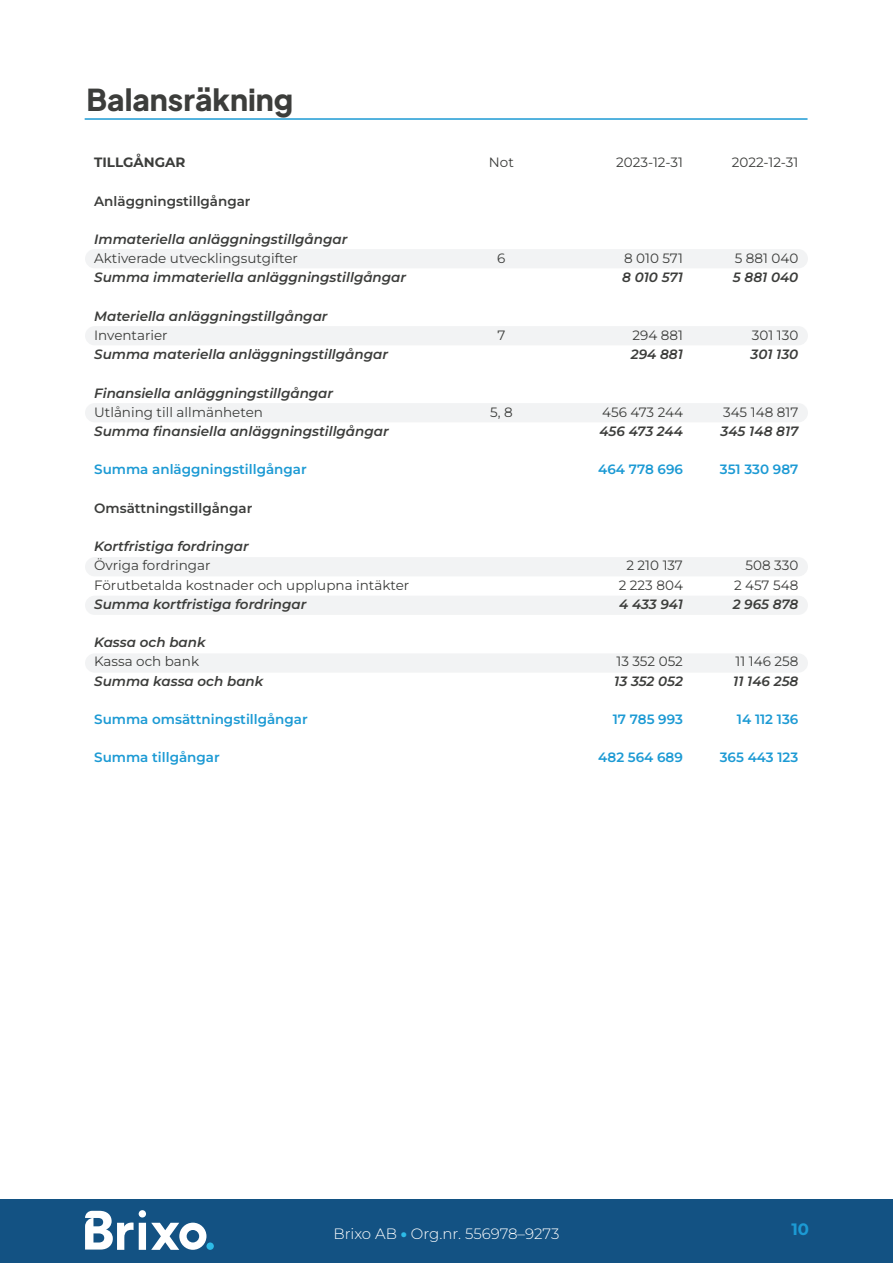
<style>
.page{position:relative;width:893px;height:1263px;background:#fff}
.page>*{position:absolute;margin:0;border:0;box-sizing:border-box;transform-origin:0 0}
.t1{font:800 30px "Plus Jakarta Sans";color:#3c3d3b}
.t2{font:700 16.5px "Montserrat";color:#1c9ad4}
.t3{font:300 15px "Montserrat";color:#fff}
.t4{font:italic 600 13.5px "Montserrat";color:#3c3d3b}
.t5{font:13.5px/19.2px "Montserrat";color:#3c3d3b}
.t6{font:600 13.5px "Montserrat";color:#1c9ad4}
.t7{font:600 13.5px "Montserrat";color:#3c3d3b}
.t8{font:700 13.5px "Montserrat";color:#3c3d3b}
.s1{font-weight:900;color:#2dbbe7}
</style>
<div class="page">
<div style="left:85px;top:249px;width:723px;height:19px;background:#f2f3f4;border-radius:10px"></div>
<div style="left:85px;top:326px;width:723px;height:19px;background:#f2f3f4;border-radius:10px"></div>
<div style="left:85px;top:403px;width:723px;height:19px;background:#f2f3f4;border-radius:10px"></div>
<div style="left:85px;top:557px;width:723px;height:19px;background:#f2f3f4;border-radius:10px"></div>
<div style="left:85px;top:596px;width:723px;height:19px;background:#f2f3f4;border-radius:10px"></div>
<div style="left:85px;top:653px;width:723px;height:20px;background:#f2f3f4;border-radius:10px"></div>
<div style="left:0;top:1199px;width:893px;height:64px;background:#135283"></div>
<div style="left:206px;top:1242px;width:8px;height:8px;background:#2dbbe7;border-radius:50%"></div>
<svg style="left:85px;top:1210px;width:121px;height:40px"></svg>
<hr style="left:85px;top:118px;width:722px;height:2px;background:#1c9ad4">
<h1 class="t1" style="left:87px;top:75px;width:208px">Balansräkning</h1>
<p class="t8" style="left:94px;top:153px;width:93px">TILLGÅNGAR</p>
<p class="t7" style="left:94px;top:191px;width:158px">Anläggningstillgångar</p>
<p class="t4" style="left:94px;top:230px;width:255px">Immateriella anläggningstillgångar</p>
<p class="t5" style="left:94px;top:248px;width:205px">Aktiverade utvecklingsutgifter</p>
<p class="t4" style="left:94px;top:268px;width:313px">Summa immateriella anläggningstillgångar</p>
<p class="t4" style="left:94px;top:306px;width:235px">Materiella anläggningstillgångar</p>
<p class="t5" style="left:94px;top:325px;width:75px">Inventarier</p>
<p class="t4" style="left:94px;top:345px;width:295px">Summa materiella anläggningstillgångar</p>
<p class="t4" style="left:94px;top:383px;width:241px">Finansiella anläggningstillgångar</p>
<p class="t5" style="left:94px;top:402px;width:170px">Utlåning till allmänheten</p>
<p class="t4" style="left:94px;top:422px;width:296px">Summa finansiella anläggningstillgångar</p>
<p class="t6" style="left:94px;top:460px;width:214px">Summa anläggningstillgångar</p>
<p class="t7" style="left:94px;top:498px;width:160px">Omsättningstillgångar</p>
<p class="t4" style="left:94px;top:537px;width:156px">Kortfristiga fordringar</p>
<p class="t5" style="left:94px;top:556px;width:317px">Övriga fordringar<br>Förutbetalda kostnader och upplupna intäkter</p>
<p class="t4" style="left:94px;top:594px;width:214px">Summa kortfristiga fordringar</p>
<p class="t4" style="left:94px;top:633px;width:113px">Kassa och bank</p>
<p class="t5" style="left:94px;top:652px;width:106px">Kassa och bank</p>
<p class="t4" style="left:94px;top:671px;width:171px">Summa kassa och bank</p>
<p class="t6" style="left:94px;top:710px;width:215px">Summa omsättningstillgångar</p>
<p class="t6" style="left:94px;top:748px;width:127px">Summa tillgångar</p>
<p class="t5" style="left:489px;top:152px;width:26px">Not</p>
<p class="t5" style="left:497px;top:248px;width:10px">6</p>
<p class="t5" style="left:497px;top:325px;width:9px">7</p>
<p class="t5" style="left:490px;top:402px;width:24px">5, 8</p>
<p class="t5" style="left:616px;top:152px;width:68px">2023-12-31</p>
<p class="t5" style="left:732px;top:152px;width:68px">2022-12-31</p>
<p class="t5" style="left:624px;top:248px;width:60px">8 010 571</p>
<p class="t4" style="left:622px;top:268px;width:62px">8 010 571</p>
<p class="t5" style="left:735px;top:248px;width:65px">5 881 040</p>
<p class="t4" style="left:733px;top:268px;width:67px">5 881 040</p>
<p class="t5" style="left:632px;top:325px;width:52px">294 881</p>
<p class="t4" style="left:631px;top:345px;width:53px">294 881</p>
<p class="t5" style="left:752px;top:325px;width:48px">301 130</p>
<p class="t4" style="left:750px;top:345px;width:49px">301 130</p>
<p class="t5" style="left:602px;top:402px;width:82px">456 473 244</p>
<p class="t4" style="left:599px;top:422px;width:85px">456 473 244</p>
<p class="t6" style="left:598px;top:460px;width:86px">464 778 696</p>
<p class="t5" style="left:723px;top:402px;width:77px">345 148 817</p>
<p class="t4" style="left:721px;top:422px;width:79px">345 148 817</p>
<p class="t6" style="left:720px;top:460px;width:80px">351 330 987</p>
<p class="t5" style="left:619px;top:555px;width:66px;text-align:center">2 210 137<br>2 223 804</p>
<p class="t4" style="left:619px;top:594px;width:65px">4 433 941</p>
<p class="t5" style="left:734px;top:555px;width:66px;text-align:right">508 330<br>2 457 548</p>
<p class="t4" style="left:733px;top:594px;width:67px">2 965 878</p>
<p class="t5" style="left:616px;top:651px;width:68px">13 352 052</p>
<p class="t4" style="left:614px;top:671px;width:70px">13 352 052</p>
<p class="t6" style="left:613px;top:710px;width:72px">17 785 993</p>
<p class="t6" style="left:598px;top:748px;width:86px">482 564 689</p>
<p class="t5" style="left:736px;top:651px;width:64px">11 146 258</p>
<p class="t4" style="left:733px;top:671px;width:67px">11 146 258</p>
<p class="t6" style="left:737px;top:710px;width:63px">14 112 136</p>
<p class="t6" style="left:720px;top:748px;width:80px">365 443 123</p>
<p class="t3" style="left:333px;top:1223px;width:227px">Brixo AB <span class="s1">•</span> Org.nr. 556978–9273</p>
<p class="t2" style="left:791px;top:1217px;width:19px">10</p>
</div>
